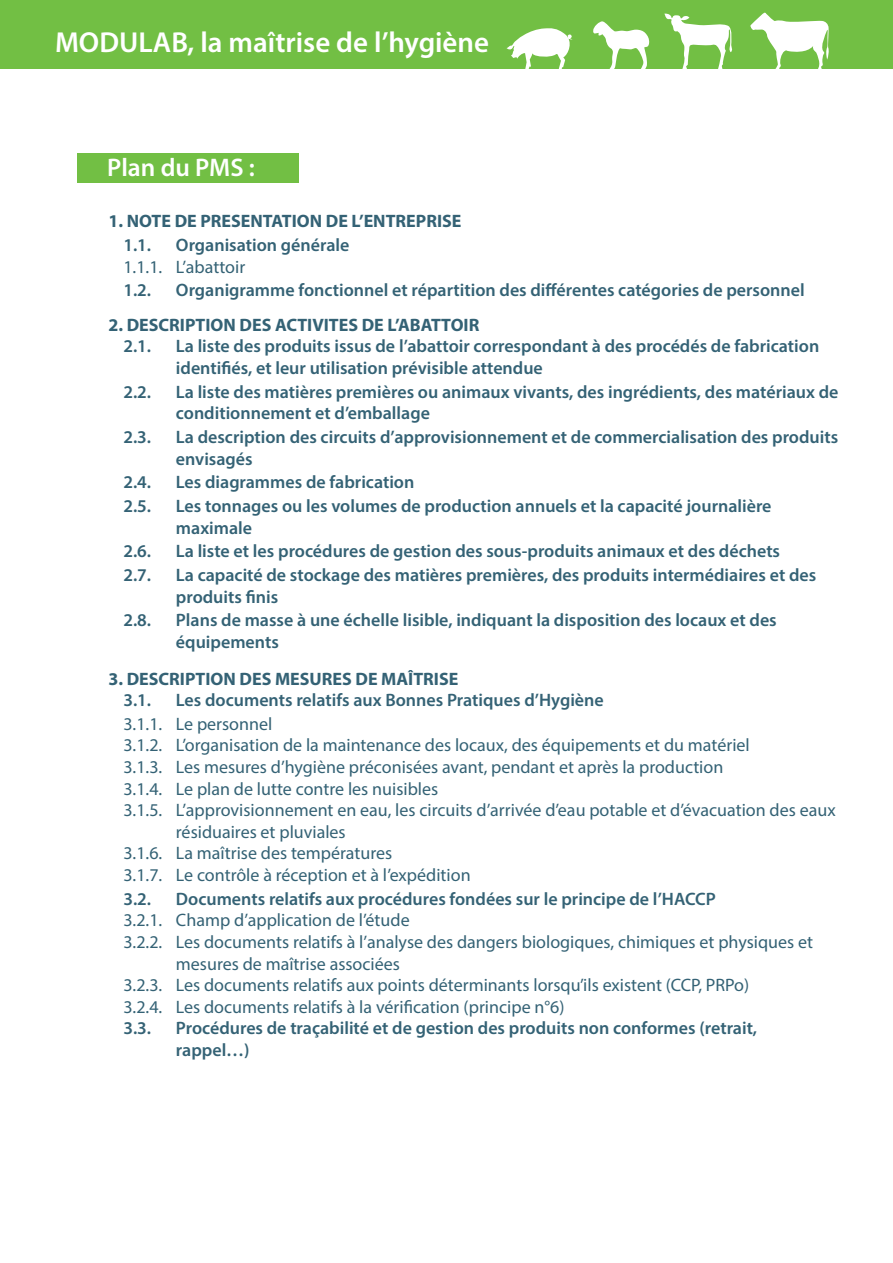
<style>
.page{position:relative;width:893px;height:1263px;background:#fff}
.page>*{position:absolute;margin:0;border:0;box-sizing:border-box;transform-origin:0 0}
.t1{font:600 28.95px "Myriad Pro";color:#fff}
.t2{font:600 25.5px "Myriad Pro";color:#fff}
.t3{font:600 18px/21.6px "Myriad Pro";color:#346275}
.t4{font:18px "Myriad Pro";color:#346275}
.t5{font:700 18px "Myriad Pro";color:#346275}
</style>
<div class="page">
<div style="left:0;top:0;width:893px;height:68px;background:#72bf44"></div>
<svg style="left:507px;top:28px;width:67px;height:41px"></svg>
<svg style="left:750px;top:12px;width:79px;height:57px"></svg>
<svg style="left:593px;top:21px;width:56px;height:48px"></svg>
<div style="left:77px;top:153px;width:222px;height:30px;background:#72bf44"></div>
<svg style="left:664px;top:14px;width:69px;height:55px"></svg>
<h1 class="t1" style="left:55px;top:23px;width:436px">MODULAB, la maîtrise de l’hygiène</h1>
<h2 class="t2" style="left:107px;top:152px;width:149px">Plan du PMS :</h2>
<p class="t5" style="left:108px;top:209px;width:355px">1. NOTE DE PRESENTATION DE L’ENTREPRISE</p>
<p class="t3" style="left:123px;top:234px;width:29px">1.1.</p>
<p class="t3" style="left:176px;top:234px;width:175px">Organisation générale</p>
<p class="t4" style="left:123px;top:255px;width:123px">1.1.1. L’abattoir</p>
<p class="t3" style="left:123px;top:279px;width:29px">1.2.</p>
<p class="t3" style="left:176px;top:279px;width:630px">Organigramme fonctionnel et répartition des différentes catégories de personnel</p>
<p class="t5" style="left:108px;top:313px;width:372px">2. DESCRIPTION DES ACTIVITES DE L’ABATTOIR</p>
<p class="t3" style="left:123px;top:335px;width:29px">2.1.</p>
<p class="t3" style="left:176px;top:335px;width:645px">La liste des produits issus de l’abattoir correspondant à des procédés de fabrication identifiés, et leur utilisation prévisible attendue</p>
<p class="t3" style="left:123px;top:380px;width:29px">2.2.</p>
<p class="t3" style="left:176px;top:380px;width:664px">La liste des matières premières ou animaux vivants, des ingrédients, des matériaux de conditionnement et d’emballage</p>
<p class="t3" style="left:123px;top:426px;width:29px">2.3.</p>
<p class="t3" style="left:176px;top:426px;width:664px">La description des circuits d’approvisionnement et de commercialisation des produits envisagés</p>
<p class="t3" style="left:123px;top:471px;width:29px">2.4.</p>
<p class="t3" style="left:176px;top:471px;width:240px">Les diagrammes de fabrication</p>
<p class="t3" style="left:123px;top:495px;width:29px">2.5.</p>
<p class="t3" style="left:176px;top:495px;width:597px">Les tonnages ou les volumes de production annuels et la capacité journalière maximale</p>
<p class="t3" style="left:123px;top:540px;width:29px">2.6.</p>
<p class="t3" style="left:176px;top:540px;width:606px">La liste et les procédures de gestion des sous-produits animaux et des déchets</p>
<p class="t3" style="left:123px;top:564px;width:29px">2.7.</p>
<p class="t3" style="left:176px;top:564px;width:642px">La capacité de stockage des matières premières, des produits intermédiaires et des produits finis</p>
<p class="t3" style="left:123px;top:609px;width:29px">2.8.</p>
<p class="t3" style="left:176px;top:609px;width:602px">Plans de masse à une échelle lisible, indiquant la disposition des locaux et des équipements</p>
<p class="t5" style="left:108px;top:667px;width:351px">3. DESCRIPTION DES MESURES DE MAÎTRISE</p>
<p class="t3" style="left:123px;top:689px;width:29px">3.1.</p>
<p class="t3" style="left:176px;top:689px;width:429px">Les documents relatifs aux Bonnes Pratiques d’Hygiène</p>
<p class="t4" style="left:123px;top:713px;width:150px">3.1.1. Le personnel</p>
<p class="t4" style="left:123px;top:734px;width:628px">3.1.2. L’organisation de la maintenance des locaux, des équipements et du matériel</p>
<p class="t4" style="left:123px;top:756px;width:601px">3.1.3. Les mesures d’hygiène préconisées avant, pendant et après la production</p>
<p class="t4" style="left:123px;top:777px;width:316px">3.1.4. Le plan de lutte contre les nuisibles</p>
<p class="t4" style="left:123px;top:799px;width:714px">3.1.5. L’approvisionnement en eau, les circuits d’arrivée d’eau potable et d’évacuation des eaux</p>
<p class="t4" style="left:176px;top:821px;width:171px">résiduaires et pluviales</p>
<p class="t4" style="left:123px;top:842px;width:270px">3.1.6. La maîtrise des températures</p>
<p class="t4" style="left:123px;top:864px;width:349px">3.1.7. Le contrôle à réception et à l’expédition</p>
<p class="t3" style="left:123px;top:887px;width:29px">3.2.</p>
<p class="t3" style="left:176px;top:887px;width:541px">Documents relatifs aux procédures fondées sur le principe de l’HACCP</p>
<p class="t4" style="left:123px;top:909px;width:288px">3.2.1. Champ d’application de l’étude</p>
<p class="t4" style="left:123px;top:931px;width:691px">3.2.2. Les documents relatifs à l’analyse des dangers biologiques, chimiques et physiques et</p>
<p class="t4" style="left:176px;top:952px;width:225px">mesures de maîtrise associées</p>
<p class="t4" style="left:123px;top:974px;width:627px">3.2.3. Les documents relatifs aux points déterminants lorsqu’ils existent (CCP, PRPo)</p>
<p class="t4" style="left:123px;top:996px;width:443px">3.2.4. Les documents relatifs à la vérification (principe n°6)</p>
<p class="t3" style="left:123px;top:1017px;width:29px">3.3.</p>
<p class="t3" style="left:176px;top:1017px;width:583px">Procédures de traçabilité et de gestion des produits non conformes (retrait, rappel…)</p>
</div>
